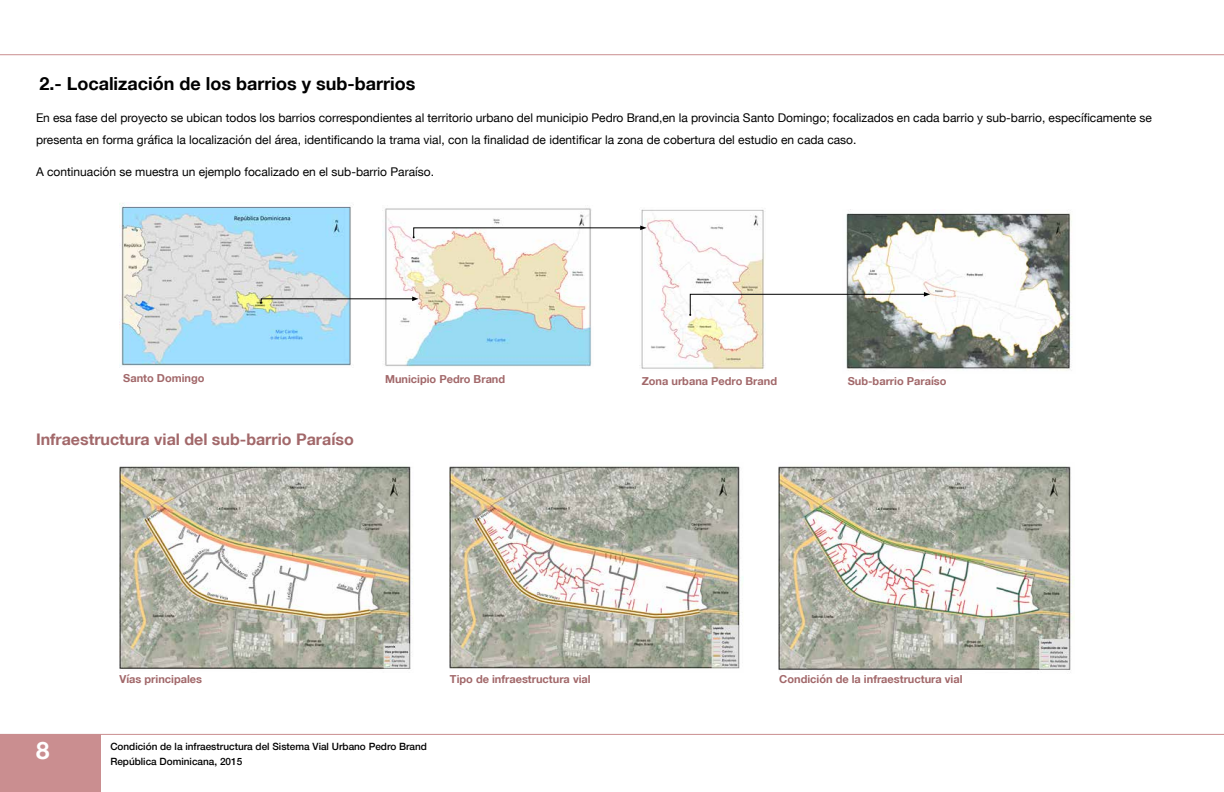
<style>
.page{position:relative;width:1224px;height:792px;background:#fff}
.page>*{position:absolute;margin:0;border:0;box-sizing:border-box;transform-origin:0 0}
.t1{font:700 24px "Helvetica Neue";color:#fff}
.t2{font:700 18px "Helvetica Neue";color:#000}
.t3{font:700 16px "Helvetica Neue";color:#a2686a}
.t4{font:12px/22px "Helvetica Neue";color:#000}
.t5{font:700 11px "Helvetica Neue";color:#a2686a}
.t6{font:500 10px/14.4px "Helvetica Neue";color:#000}
</style>
<div class="page">
<div style="left:0;top:734px;width:101px;height:58px;background:#ca8e90"></div>
<hr style="left:0;top:734px;width:1224px;height:1px;background:#ca8e90">
<hr style="left:0;top:54px;width:1224px;height:1px;background:#ca8e90">
<img style="left:383px;top:208px;width:209px;height:159px">
<img style="left:846px;top:213px;width:226px;height:158px">
<img style="left:120px;top:203px;width:234px;height:163px">
<img style="left:120px;top:466px;width:291px;height:203px">
<img style="left:450px;top:466px;width:293px;height:203px">
<img style="left:778px;top:466px;width:296px;height:204px">
<img style="left:640px;top:209px;width:124px;height:160px">
<svg style="left:260px;top:297px;width:158px;height:7px"></svg>
<svg style="left:413px;top:226px;width:234px;height:12px"></svg>
<svg style="left:689px;top:292px;width:241px;height:24px"></svg>
<h2 class="t2" style="left:39px;top:70px;width:378px">2.- Localización de los barrios y sub-barrios</h2>
<p class="t4" style="left:36px;top:108px;width:1118px">En esa fase del proyecto se ubican todos los barrios correspondientes al territorio urbano del municipio Pedro Brand,en la provincia Santo Domingo; focalizados en cada barrio y sub-barrio, específicamente se presenta en forma gráfica la localización del área, identificando la trama vial, con la finalidad de identificar la zona de cobertura del estudio en cada caso.</p>
<p class="t4" style="left:36px;top:162px;width:400px">A continuación se muestra un ejemplo focalizado en el sub-barrio Paraíso.</p>
<p class="t5" style="left:123px;top:370px;width:83px">Santo Domingo</p>
<p class="t5" style="left:385px;top:371px;width:122px">Municipio Pedro Brand</p>
<p class="t5" style="left:642px;top:373px;width:137px">Zona urbana Pedro Brand</p>
<p class="t5" style="left:848px;top:372px;width:100px">Sub-barrio Paraíso</p>
<h3 class="t3" style="left:36px;top:427px;width:319px">Infraestructura vial del sub-barrio Paraíso</h3>
<p class="t5" style="left:120px;top:671px;width:84px">Vías principales</p>
<p class="t5" style="left:450px;top:671px;width:142px">Tipo de infraestructura vial</p>
<p class="t5" style="left:779px;top:671px;width:185px">Condición de la infraestructura vial</p>
<h1 class="t1" style="left:36px;top:731px;width:15px">8</h1>
<p class="t6" style="left:110px;top:739px;width:318px">Condición de la infraestructura del Sistema Vial Urbano Pedro Brand<br>República Dominicana, 2015</p>
</div>
